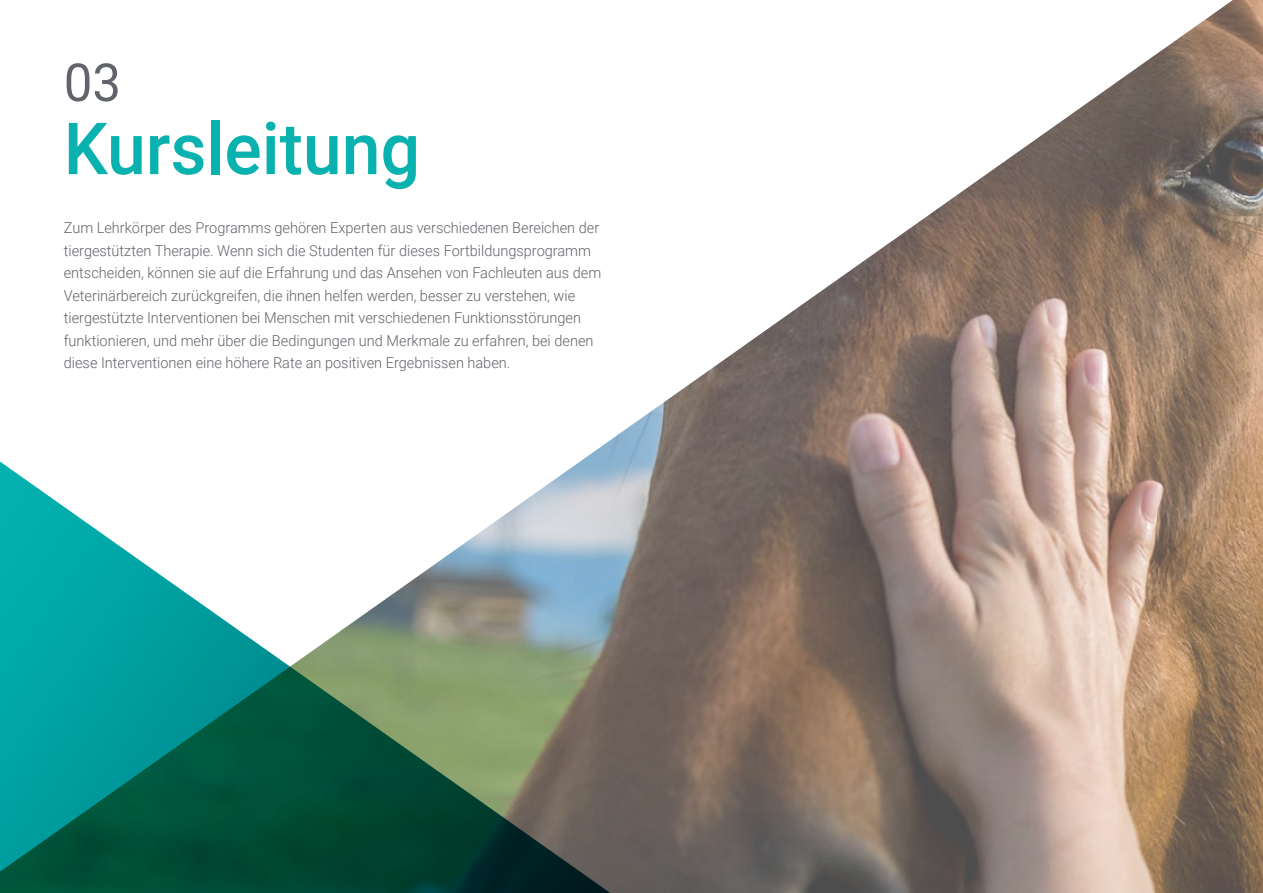
<style>
.page{position:relative;width:1263px;height:893px;background:#fff}
.page>*{position:absolute;margin:0;border:0;box-sizing:border-box;transform-origin:0 0}
.t1{font:500 72px "Roboto";color:#09b2af}
.t2{font:52.5px "Roboto";color:#61646a}
.t3{font:300 15px/22.5px "Roboto";color:#61646a}
</style>
<div class="page">
<img style="left:602px;top:0;width:661px;height:893px">
<svg style="left:0;top:446px;width:640px;height:447px"></svg>
<h2 class="t2" style="left:64px;top:46px;width:59px">03</h2>
<h1 class="t1" style="left:64px;top:98px;width:358px">Kursleitung</h1>
<p class="t3" style="left:64px;top:216px;width:539px">Zum Lehrkörper des Programms gehören Experten aus verschiedenen Bereichen der tiergestützten Therapie. Wenn sich die Studenten für dieses Fortbildungsprogramm entscheiden, können sie auf die Erfahrung und das Ansehen von Fachleuten aus dem Veterinärbereich zurückgreifen, die ihnen helfen werden, besser zu verstehen, wie tiergestützte Interventionen bei Menschen mit verschiedenen Funktionsstörungen funktionieren, und mehr über die Bedingungen und Merkmale zu erfahren, bei denen diese Interventionen eine höhere Rate an positiven Ergebnissen haben.</p>
</div>
